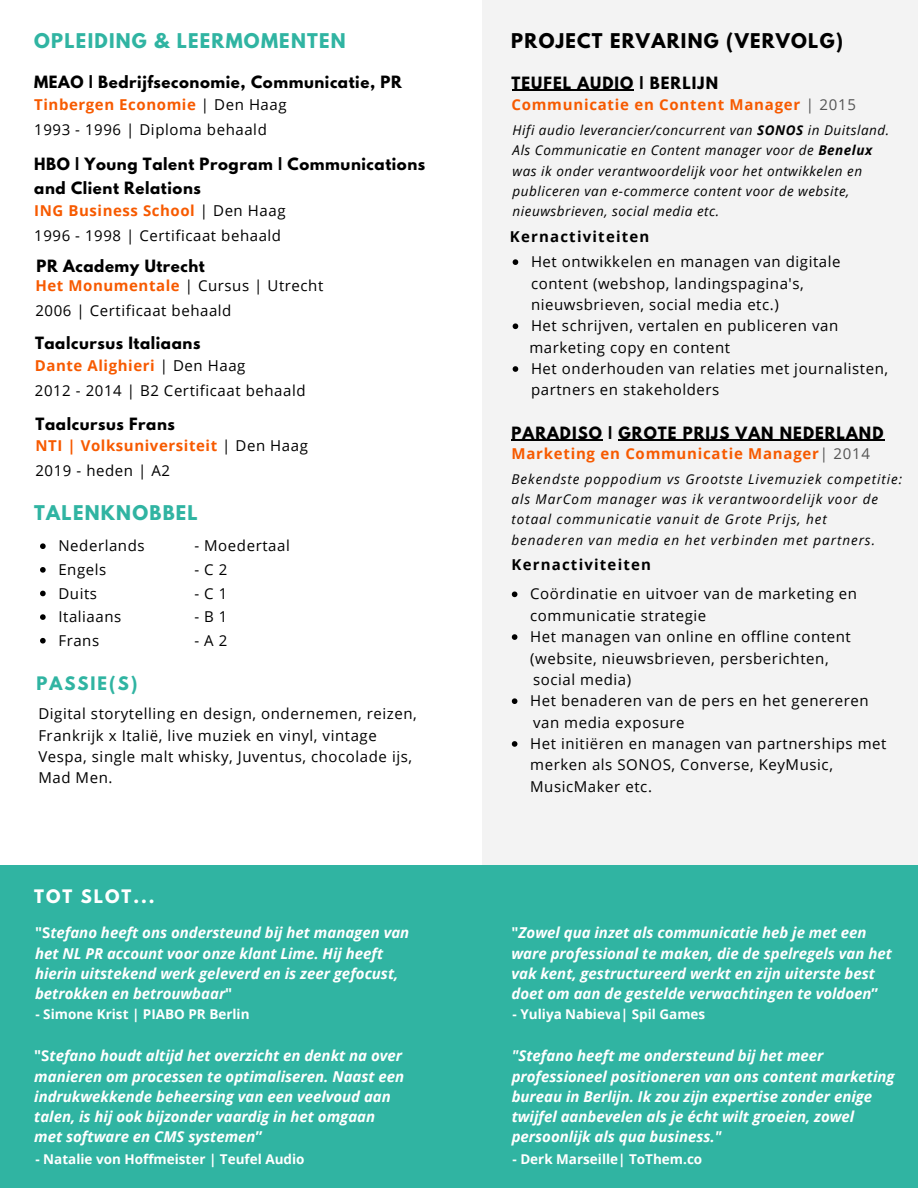
<style>
.page{position:relative;width:918px;height:1188px;background:#fff}
.page>*{position:absolute;margin:0;border:0;box-sizing:border-box;transform-origin:0 0}
.t1{font:700 18px "League Spartan";letter-spacing:.07em;color:#30b4a2}
.t2{font:700 18px "League Spartan";letter-spacing:.07em;color:#000}
.t3{font:700 16.5px "League Spartan";letter-spacing:.12em;color:#fff}
.t4{font:700 16.5px "League Spartan";letter-spacing:.12em;color:#30b4a2}
.t5{font:15px/21.3px "Open Sans";letter-spacing:.04em;color:#000}
.t6{font:italic 700 15px/20.2px "Open Sans";color:#fff}
.t7{font:700 15px "Open Sans";letter-spacing:.04em;color:#f75a00}
.t8{font:700 15px/23.7px "League Spartan";letter-spacing:.04em;color:#000}
.t9{font:700 15px "League Spartan";letter-spacing:.07em;color:#000}
.t10{font:700 15px "Open Sans";letter-spacing:.08em;color:#000}
.t11{font:italic 13.5px/20.2px "Open Sans";letter-spacing:.04em;color:#000}
.t12{font:italic 13.5px/20.2px "Open Sans";letter-spacing:.07em;color:#000}
.t13{font:700 13.5px "Open Sans";color:#fff}
.s1{font-weight:400;color:#000}
.s2{font-weight:700;color:#f75a00}
.s3{font-style:normal}
.s4{font-weight:400;color:#545454}
.s5{font-weight:700}
</style>
<div class="page">
<div style="left:482px;top:0;width:436px;height:865px;background:#f3f3f3"></div>
<svg style="left:512px;top:592px;width:5px;height:5px"></svg>
<svg style="left:512px;top:634px;width:5px;height:6px"></svg>
<svg style="left:512px;top:698px;width:5px;height:6px"></svg>
<svg style="left:512px;top:741px;width:5px;height:6px"></svg>
<hr style="left:512px;top:440px;width:91px;height:1px;background:#000">
<hr style="left:618px;top:440px;width:267px;height:1px;background:#000">
<svg style="left:40px;top:543px;width:6px;height:6px"></svg>
<svg style="left:40px;top:567px;width:6px;height:6px"></svg>
<svg style="left:40px;top:591px;width:6px;height:5px"></svg>
<svg style="left:40px;top:614px;width:6px;height:6px"></svg>
<svg style="left:40px;top:638px;width:6px;height:6px"></svg>
<div style="left:0;top:865px;width:918px;height:323px;background:#30b4a2"></div>
<svg style="left:513px;top:259px;width:5px;height:6px"></svg>
<svg style="left:513px;top:323px;width:5px;height:6px"></svg>
<svg style="left:513px;top:366px;width:5px;height:6px"></svg>
<hr style="left:521px;top:90px;width:113px;height:1px;background:#000">
<p class="t1" style="left:34px;top:32px;width:313px">OPLEIDING &amp; LEERMOMENTEN</p>
<p class="t8" style="left:34px;top:72px;width:369px">MEAO | Bedrijfseconomie, Communicatie, PR</p>
<p class="t7" style="left:34px;top:94px;width:254px">Tinbergen Economie <span class="s1">| Den Haag</span></p>
<p class="t5" style="left:34px;top:118px;width:234px">1993 - 1996 | Diploma behaald</p>
<p class="t8" style="left:34px;top:154px;width:393px">HBO | Young Talent Program | Communications and Client Relations</p>
<p class="t7" style="left:34px;top:200px;width:253px">ING Business School <span class="s1">| Den Haag</span></p>
<p class="t5" style="left:34px;top:224px;width:248px">1996 - 1998 | Certificaat behaald</p>
<p class="t5" style="left:35px;top:274px;width:289px"><span class="s2">Het Monumentale</span> | Cursus | Utrecht</p>
<p class="t5" style="left:35px;top:299px;width:197px">2006 | Certificaat behaald</p>
<p class="t7" style="left:35px;top:355px;width:212px">Dante Alighieri <span class="s1">| Den Haag</span></p>
<p class="t5" style="left:35px;top:379px;width:272px">2012 - 2014 | B2 Certificaat behaald</p>
<p class="t8" style="left:36px;top:414px;width:141px">Taalcursus Frans</p>
<p class="t7" style="left:35px;top:435px;width:274px">NTI | Volksuniversiteit <span class="s1">| Den Haag</span></p>
<p class="t5" style="left:35px;top:459px;width:136px">2019 - heden | A2</p>
<p class="t1" style="left:34px;top:504px;width:165px">TALENKNOBBEL</p>
<p class="t5" style="left:58px;top:535px;width:88px">Nederlands</p>
<p class="t5" style="left:58px;top:558px;width:49px">Engels</p>
<p class="t5" style="left:58px;top:582px;width:40px">Duits</p>
<p class="t5" style="left:58px;top:606px;width:64px">Italiaans</p>
<p class="t5" style="left:58px;top:629px;width:42px">Frans</p>
<p class="t8" style="left:37px;top:256px;width:170px">PR Academy Utrecht</p>
<p class="t8" style="left:35px;top:333px;width:167px">Taalcursus Italiaans</p>
<p class="t5" style="left:194px;top:535px;width:97px">- Moedertaal</p>
<p class="t5" style="left:194px;top:558px;width:34px">-C2</p>
<p class="t5" style="left:194px;top:582px;width:34px">-C1</p>
<p class="t5" style="left:194px;top:606px;width:35px">-B1</p>
<p class="t5" style="left:194px;top:629px;width:34px">-A2</p>
<p class="t4" style="left:37px;top:675px;width:102px">PASSIE(S)</p>
<p class="t5" style="left:38px;top:703px;width:380px">Digital storytelling en design, ondernemen, reizen, Frankrijk x Italië, live muziek en vinyl, vintage Vespa, single malt whisky, Juventus, chocolade ijs, Mad Men.</p>
<p class="t3" style="left:34px;top:888px;width:122px">TOT SLOT...</p>
<p class="t6" style="left:35px;top:922px;width:376px"><span class="s3">"S</span>tefano heeft ons ondersteund bij het managen van het NL PR account voor onze klant Lime. Hij heeft hierin uitstekend werk geleverd en is zeer gefocust, betrokken en betrouwbaar<span class="s3">"</span></p>
<p class="t13" style="left:35px;top:1005px;width:216px">- Simone Krist | PIABO PR Berlin</p>
<p class="t6" style="left:34px;top:1045px;width:372px"><span class="s3">"S</span>tefano houdt altijd het overzicht en denkt na over manieren om processen te optimaliseren. Naast een indrukwekkende beheersing van een veelvoud aan talen, is hij ook bijzonder vaardig in het omgaan</p>
<p class="t6" style="left:34px;top:1126px;width:230px">met software en CMS systemen<span class="s3">”</span></p>
<p class="t13" style="left:35px;top:1150px;width:271px">- Natalie von Hoffmeister | Teufel Audio</p>
<p class="t2" style="left:511px;top:32px;width:333px">PROJECT ERVARING (VERVOLG)</p>
<p class="t9" style="left:512px;top:75px;width:208px">TEUFEL AUDIO | BERLIJN</p>
<p class="t7" style="left:512px;top:94px;width:346px">Communicatie en Content Manager <span class="s4">| 2015</span></p>
<p class="t11" style="left:513px;top:120px;width:378px">Hifi audio leverancier/concurrent van <span class="s5">SONOS</span> in Duitsland.<br>Als Communicatie en Content manager voor de <span class="s5">Benelux </span>was ik onder verantwoordelijk voor het ontwikkelen en publiceren van e-commerce content voor de website, nieuwsbrieven, social media etc.</p>
<p class="t10" style="left:510px;top:226px;width:141px">Kernactiviteiten</p>
<p class="t5" style="left:531px;top:251px;width:311px">Het ontwikkelen en managen van digitale content (webshop, landingspagina's, nieuwsbrieven, social media etc.)</p>
<p class="t5" style="left:531px;top:315px;width:309px">Het schrijven, vertalen en publiceren van</p>
<p class="t5" style="left:531px;top:358px;width:359px">Het onderhouden van relaties met journalisten, partners en stakeholders</p>
<p class="t5" style="left:529px;top:336px;width:202px">marketing copy en content</p>
<p class="t9" style="left:512px;top:425px;width:373px">PARADISO | GROTE PRIJS VAN NEDERLAND</p>
<p class="t7" style="left:512px;top:443px;width:360px">Marketing en Communicatie Manager<span class="s4">| 2014</span></p>
<p class="t12" style="left:512px;top:468px;width:392px">Bekendste poppodium vs Grootste Livemuziek competitie:</p>
<p class="t12" style="left:512px;top:489px;width:368px">als MarCom manager was ik verantwoordelijk voor de</p>
<p class="t12" style="left:512px;top:509px;width:365px">totaal communicatie vanuit de Grote Prijs, het benaderen van media en het verbinden met partners.</p>
<p class="t10" style="left:512px;top:554px;width:141px">Kernactiviteiten</p>
<p class="t5" style="left:530px;top:583px;width:328px">Coördinatie en uitvoer van de marketing en communicatie strategie</p>
<p class="t5" style="left:530px;top:626px;width:322px">Het managen van online en offline content (website, nieuwsbrieven, persberichten,</p>
<p class="t5" style="left:530px;top:690px;width:340px">Het benaderen van de pers en het genereren</p>
<p class="t5" style="left:530px;top:733px;width:358px">Het initiëren en managen van partnerships met merken als SONOS, Converse, KeyMusic,<br>MusicMaker etc.</p>
<p class="t5" style="left:533px;top:668px;width:100px">social media)</p>
<p class="t5" style="left:533px;top:711px;width:153px">van media exposure</p>
<p class="t6" style="left:512px;top:922px;width:382px"><span class="s3">"</span>Zowel qua inzet als communicatie heb je met een ware professional te maken, die de spelregels van het vak kent, gestructureerd werkt en zijn uiterste best doet om aan de gestelde verwachtingen te voldoen<span class="s3">”</span></p>
<p class="t13" style="left:513px;top:1005px;width:194px">- Yuliya Nabieva| Spil Games</p>
<p class="t6" style="left:512px;top:1045px;width:384px">"Stefano heeft me ondersteund bij het meer professioneel positioneren van ons content marketing bureau in Berlijn. Ik zou zijn expertise zonder enige twijfel aanbevelen als je écht wilt groeien, zowel persoonlijk als qua business."</p>
<p class="t13" style="left:512px;top:1150px;width:191px">- Derk Marseille| ToThem.co</p>
</div>
